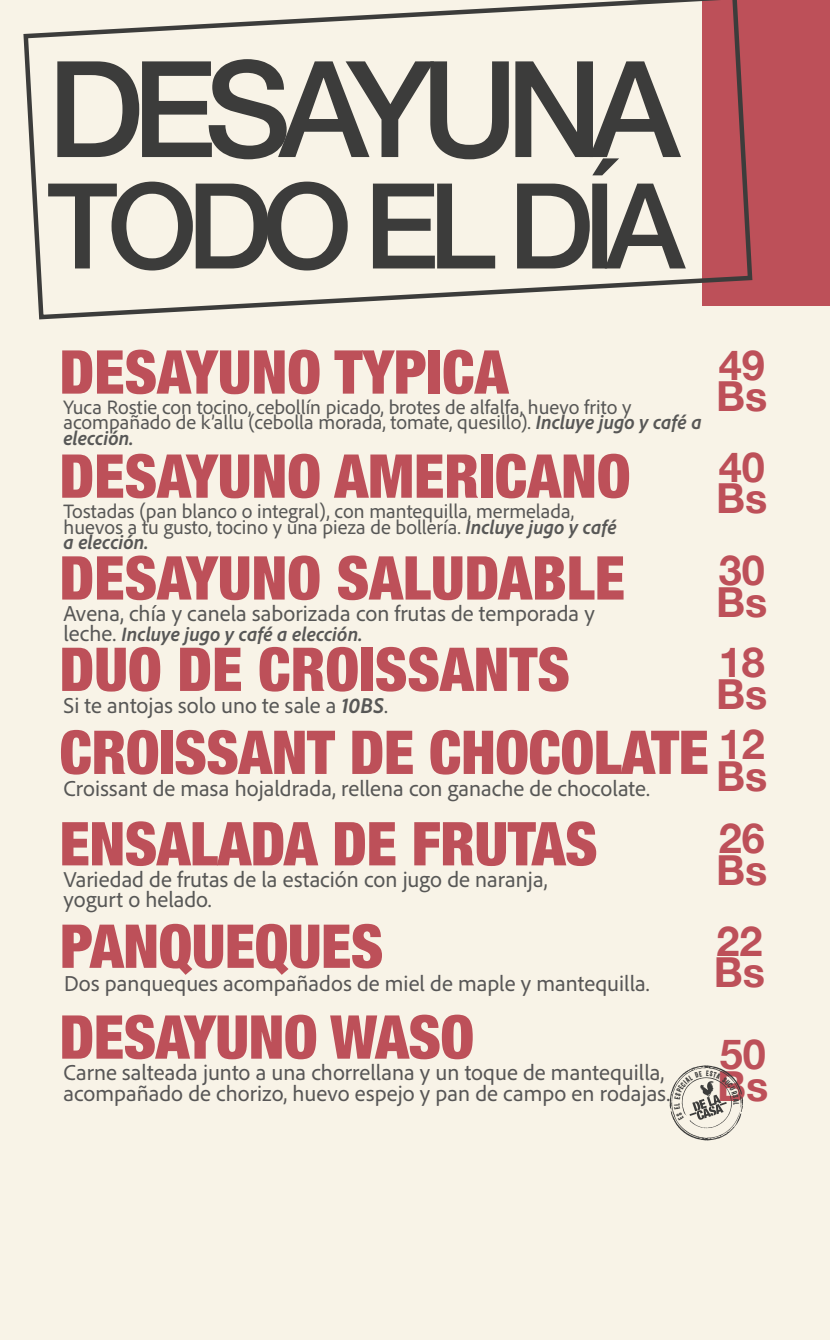
<style>
.page{position:relative;width:830px;height:1340px;background:#fff}
.page>*{position:absolute;margin:0;border:0;box-sizing:border-box;transform-origin:0 0}
.t1{font:500 133.88px "Helvetica Neue";letter-spacing:-.09em;color:#3c3c3b}
.t2{font:500 118.8px "Helvetica Neue";letter-spacing:-.09em;color:#3c3c3b}
.t3{font:900 condensed 60.52px "Helvetica Neue";letter-spacing:-.01em;color:#bd5059}
.t4{font:700 41.4px/31.7px "Helvetica Neue";color:#bd5059}
.t5{font:22.5px "Adobe Clean";color:#575756}
.t6{font:22.5px/20.2px "Adobe Clean";color:#575656}
.t7{font:20.25px/15.8px "Adobe Clean";color:#575756}
.t8{font:italic 700 20.25px "Adobe Clean";letter-spacing:.005em;color:#575756}
.s1{font-weight:700;font-style:italic}
.s2{font-weight:400;font-style:normal;font-size:22.5px}
</style>
<div class="page">
<div style="left:0;top:0;width:829px;height:1339px;background:#f8f3e7"></div>
<div style="left:702px;top:0;width:127px;height:305px;background:#bd5059"></div>
<svg style="left:23px;top:0;width:731px;height:320px"></svg>
<svg style="left:669px;top:1065px;width:74px;height:75px"></svg>
<h1 class="t1" style="left:47px;top:2px;width:634px">DESAYUNA</h1>
<h2 class="t2" style="left:47px;top:131px;width:639px">TODO EL DÍA</h2>
<h3 class="t3" style="left:60px;top:322px;width:450px">DESAYUNO TYPICA</h3>
<h3 class="t4" style="left:718px;top:350px;width:47px">49</h3>
<p class="t7" style="left:63px;top:398px;width:569px">Yuca Rostie con tocino, cebollín picado, brotes de alfalfa, huevo frito y</p>
<h3 class="t4" style="left:715px;top:382px;width:53px">Bs</h3>
<p class="t7" style="left:63px;top:414px;width:639px">acompañado de k’allu (cebolla morada, tomate, quesillo). <span class="s1">Incluye jugo y café a elección.</span></p>
<h3 class="t3" style="left:60px;top:426px;width:572px">DESAYUNO AMERICANO</h3>
<h3 class="t4" style="left:718px;top:452px;width:47px">40</h3>
<p class="t7" style="left:63px;top:502px;width:512px">Tostadas (pan blanco o integral), con mantequilla, mermelada,</p>
<h3 class="t4" style="left:715px;top:484px;width:53px">Bs</h3>
<p class="t7" style="left:63px;top:518px;width:554px">huevos a tu gusto, tocino y una pieza de bollería. <span class="s1">Incluye jugo y café a elección.</span></p>
<h3 class="t3" style="left:60px;top:528px;width:566px">DESAYUNO SALUDABLE</h3>
<h3 class="t4" style="left:718px;top:555px;width:47px">30</h3>
<p class="t5" style="left:63px;top:599px;width:532px">Avena, chía y canela saborizada con frutas de temporada y</p>
<h3 class="t4" style="left:715px;top:587px;width:53px">Bs</h3>
<p class="t8" style="left:63px;top:621px;width:300px"><span class="s2">leche.</span> Incluye jugo y café a elección.</p>
<h3 class="t3" style="left:60px;top:619px;width:511px">DUO DE CROISSANTS</h3>
<h3 class="t4" style="left:715px;top:648px;width:53px">18<br>Bs</h3>
<h3 class="t3" style="left:60px;top:702px;width:706px">CROISSANT DE CHOCOLATE <sup>12</sup></h3>
<p class="t5" style="left:63px;top:773px;width:587px">Croissant de masa hojaldrada, rellena con ganache de chocolate.</p>
<p class="t5" style="left:63px;top:690px;width:326px">Si te antojas solo uno te sale a <span class="s1">10BS</span>.</p>
<h3 class="t4" style="left:715px;top:761px;width:53px">Bs</h3>
<h3 class="t3" style="left:60px;top:794px;width:539px">ENSALADA DE FRUTAS</h3>
<h3 class="t4" style="left:718px;top:824px;width:47px">26</h3>
<p class="t5" style="left:63px;top:865px;width:485px">Variedad de frutas de la estación con jugo de naranja,</p>
<h3 class="t4" style="left:715px;top:855px;width:53px">Bs</h3>
<p class="t5" style="left:63px;top:885px;width:150px">yogurt o helado.</p>
<h3 class="t3" style="left:60px;top:896px;width:324px">PANQUEQUES</h3>
<h3 class="t4" style="left:716px;top:926px;width:47px">22</h3>
<p class="t6" style="left:64px;top:972px;width:586px">Dos panqueques acompañados de miel de maple y mantequilla.</p>
<h3 class="t4" style="left:713px;top:958px;width:53px">Bs</h3>
<h3 class="t3" style="left:60px;top:987px;width:416px">DESAYUNO WASO</h3>
<p class="t6" style="left:63px;top:1061px;width:608px">Carne salteada junto a una chorrellana y un toque de mantequilla, acompañado de chorizo, huevo espejo y pan de campo en rodajas.</p>
<h3 class="t4" style="left:716px;top:1039px;width:53px">50<br>Bs</h3>
</div>
